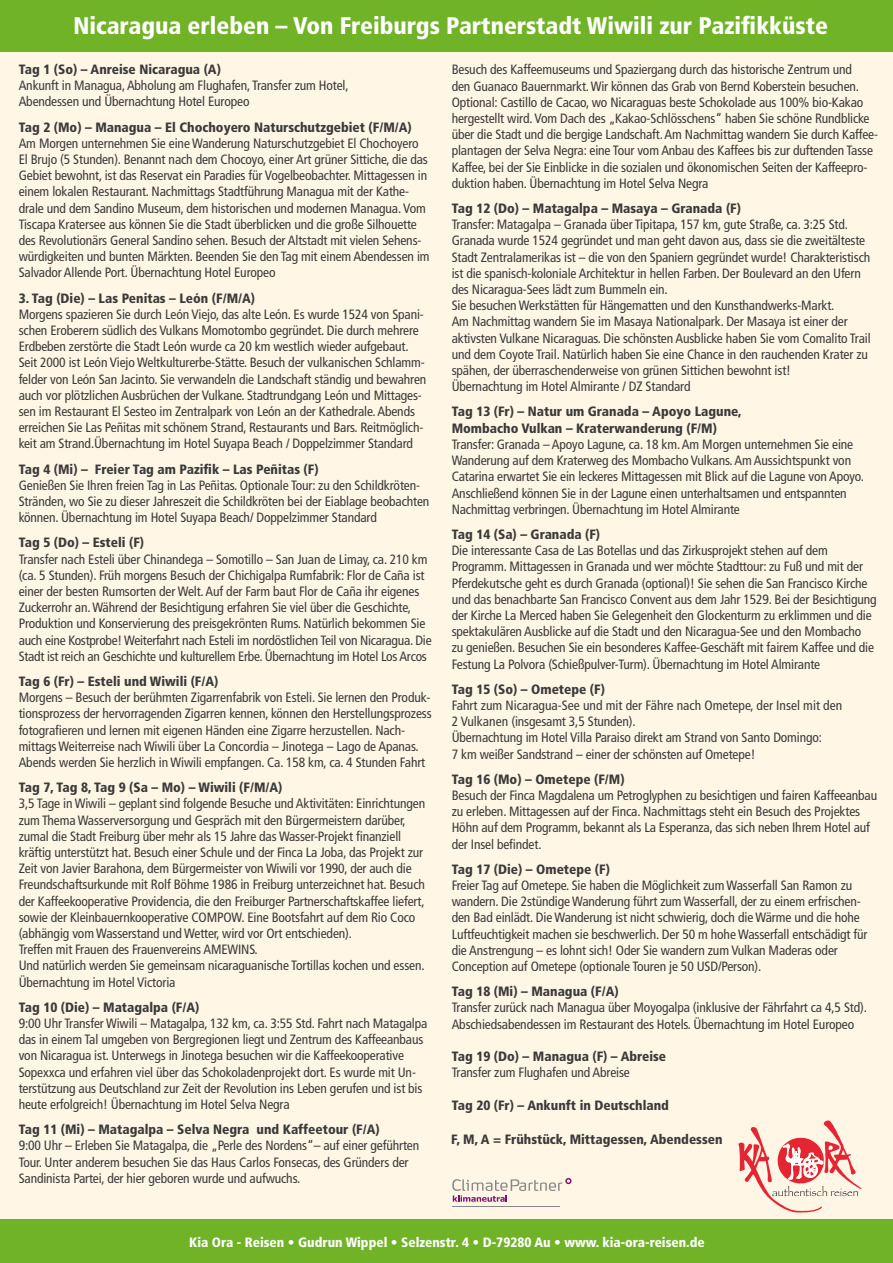
<style>
.page{position:relative;width:893px;height:1263px;background:#fff6e6}
.page>*{position:absolute;margin:0;border:0;box-sizing:border-box;transform-origin:0 0}
.t1{font:900 condensed 24px "Frutiger LT Std";color:#fff}
.t2{font:condensed 13.5px/16.2px "Frutiger LT Std";letter-spacing:-.01em;color:#3a3a39}
.t3{font:900 condensed 13.5px/16.2px "Frutiger LT Std";color:#3a3a39}
.t4{font:900 condensed 13.5px "Frutiger LT Std";color:#fff}
</style>
<div class="page">
<div style="left:0;top:0;width:893px;height:52px;background:#70b327"></div>
<div style="left:0;top:1219px;width:893px;height:44px;background:#70b327"></div>
<svg style="left:738px;top:1120px;width:123px;height:92px"></svg>
<hr style="left:453px;top:1206px;width:107px;height:1px;background:#868786">
<svg style="left:452px;top:1178px;width:119px;height:24px"></svg>
<h1 class="t1" style="left:73px;top:11px;width:756px">Nicaragua erleben – Von Freiburgs Partnerstadt Wiwili zur Pazifikküste</h1>
<p class="t2" style="left:452px;top:62px;width:428px">Besuch des Kaffeemuseums und Spaziergang durch das historische Zentrum und<br>den Guanaco Bauernmarkt. Wir können das Grab von Bernd Koberstein besuchen.<br>Optional: Castillo de Cacao, wo Nicaraguas beste Schokolade aus 100% bio-Kakao hergestellt wird. Vom Dach des „Kakao-Schlösschens“ haben Sie schöne Rundblicke über die Stadt und die bergige Landschaft. Am Nachmittag wandern Sie durch Kaffee&shy;plantagen der Selva Negra: eine Tour vom Anbau des Kaffees bis zur duftenden Tasse Kaffee, bei der Sie Einblicke in die sozialen und ökonomischen Seiten der Kaffeepro&shy;duktion haben. Übernachtung im Hotel Selva Negra</p>
<p class="t3" style="left:452px;top:200px;width:291px">Tag 12 (Do) – Matagalpa – Masaya – Granada (F)</p>
<p class="t2" style="left:452px;top:217px;width:420px">Transfer: Matagalpa – Granada über Tipitapa, 157 km, gute Straße, ca. 3:25 Std.<br>Granada wurde 1524 gegründet und man geht davon aus, dass sie die zweitälteste Stadt Zentralamerikas ist – die von den Spaniern gegründet wurde! Charakteristisch ist die spanisch-koloniale Architektur in hellen Farben. Der Boulevard an den Ufern des Nicaragua-Sees lädt zum Bummeln ein.<br>Sie besuchen Werkstätten für Hängematten und den Kunsthandwerks-Markt.<br>Am Nachmittag wandern Sie im Masaya Nationalpark. Der Masaya ist einer der aktivsten Vulkane Nicaraguas. Die schönsten Ausblicke haben Sie vom Comalito Trail und dem Coyote Trail. Natürlich haben Sie eine Chance in den rauchenden Krater zu spähen, der überraschenderweise von grünen Sittichen bewohnt ist!<br>Übernachtung im Hotel Almirante / DZ Standard</p>
<p class="t3" style="left:452px;top:404px;width:292px">Tag 13 (Fr) – Natur um Granada – Apoyo Lagune,<br>Mombacho Vulkan – Kraterwanderung (F/M)</p>
<p class="t2" style="left:452px;top:436px;width:414px">Transfer: Granada – Apoyo Lagune, ca. 18 km. Am Morgen unternehmen Sie eine Wanderung auf dem Kraterweg des Mombacho Vulkans. Am Aussichtspunkt von Catarina erwartet Sie ein leckeres Mittagessen mit Blick auf die Lagune von Apoyo.<br>Anschließend können Sie in der Lagune einen unterhaltsamen und entspannten Nachmittag verbringen. Übernachtung im Hotel Almirante</p>
<p class="t3" style="left:452px;top:526px;width:150px">Tag 14 (Sa) – Granada (F)</p>
<p class="t2" style="left:452px;top:542px;width:426px">Die interessante Casa de Las Botellas und das Zirkusprojekt stehen auf dem Programm. Mittagessen in Granada und wer möchte Stadttour: zu Fuß und mit der Pferdekutsche geht es durch Granada (optional)! Sie sehen die San Francisco Kirche und das benachbarte San Francisco Convent aus dem Jahr 1529. Bei der Besichtigung der Kirche La Merced haben Sie Gelegenheit den Glockenturm zu erklimmen und die spektakulären Ausblicke auf die Stadt und den Nicaragua-See und den Mombacho<br>zu genießen. Besuchen Sie ein besonderes Kaffee-Geschäft mit fairem Kaffee und die Festung La Polvora (Schießpulver-Turm). Übernachtung im Hotel Almirante</p>
<p class="t3" style="left:452px;top:681px;width:155px">Tag 15 (So) – Ometepe (F)</p>
<p class="t2" style="left:452px;top:697px;width:392px">Fahrt zum Nicaragua-See und mit der Fähre nach Ometepe, der Insel mit den 2 Vulkanen (insgesamt 3,5 Stunden).<br>Übernachtung im Hotel Villa Paraiso direkt am Strand von Santo Domingo:<br>7 km weißer Sandstrand – einer der schönsten auf Ometepe!</p>
<p class="t3" style="left:452px;top:771px;width:174px">Tag 16 (Mo) – Ometepe (F/M)</p>
<p class="t2" style="left:452px;top:787px;width:427px">Besuch der Finca Magdalena um Petroglyphen zu besichtigen und fairen Kaffeeanbau zu erleben. Mittagessen auf der Finca. Nachmittags steht ein Besuch des Projektes Höhn auf dem Programm, bekannt als La Esperanza, das sich neben Ihrem Hotel auf der Insel befindet.</p>
<p class="t3" style="left:452px;top:861px;width:160px">Tag 17 (Die) – Ometepe (F)</p>
<p class="t2" style="left:452px;top:877px;width:417px">Freier Tag auf Ometepe. Sie haben die Möglichkeit zum Wasserfall San Ramon zu wandern. Die 2stündige Wanderung führt zum Wasserfall, der zu einem erfrischen&shy;den Bad einlädt. Die Wanderung ist nicht schwierig, doch die Wärme und die hohe Luftfeuchtigkeit machen sie beschwerlich. Der 50 m hohe Wasserfall entschädigt für die Anstrengung – es lohnt sich! Oder Sie wandern zum Vulkan Maderas oder Conception auf Ometepe (optionale Touren je 50 USD/Person).</p>
<p class="t3" style="left:452px;top:983px;width:168px">Tag 18 (Mi) – Managua (F/A)</p>
<p class="t2" style="left:452px;top:1000px;width:417px">Transfer zurück nach Managua über Moyogalpa (inklusive der Fährfahrt ca 4,5 Std).<br>Abschiedsabendessen im Restaurant des Hotels. Übernachtung im Hotel Europeo</p>
<p class="t3" style="left:452px;top:1048px;width:216px">Tag 19 (Do) – Managua (F) – Abreise</p>
<p class="t2" style="left:452px;top:1064px;width:180px">Transfer zum Flughafen und Abreise</p>
<p class="t3" style="left:452px;top:1097px;width:219px">Tag 20 (Fr) – Ankunft in Deutschland</p>
<p class="t3" style="left:451px;top:1131px;width:273px">F, M, A = Frühstück, Mittagessen, Abendessen</p>
<p class="t3" style="left:19px;top:61px;width:204px">Tag 1 (So) – Anreise Nicaragua (A)</p>
<p class="t2" style="left:19px;top:77px;width:331px">Ankunft in Managua, Abholung am Flughafen, Transfer zum Hotel,<br>Abendessen und Übernachtung Hotel Europeo</p>
<p class="t3" style="left:19px;top:119px;width:395px">Tag 2 (Mo) – Managua – El Chochoyero Naturschutzgebiet (F/M/A)</p>
<p class="t2" style="left:19px;top:135px;width:412px">Am Morgen unternehmen Sie eine Wanderung Naturschutzgebiet El Chochoyero El Brujo (5 Stunden). Benannt nach dem Chocoyo, einer Art grüner Sittiche, die das Gebiet bewohnt, ist das Reservat ein Paradies für Vogelbeobachter. Mittagessen in einem lokalen Restaurant. Nachmittags Stadtführung Managua mit der Kathe&shy;drale und dem Sandino Museum, dem historischen und modernen Managua. Vom Tiscapa Kratersee aus können Sie die Stadt überblicken und die große Silhouette des Revolutionärs General Sandino sehen. Besuch der Altstadt mit vielen Sehens&shy;würdigkeiten und bunten Märkten. Beenden Sie den Tag mit einem Abendessen im Salvador Allende Port. Übernachtung Hotel Europeo</p>
<p class="t3" style="left:19px;top:290px;width:238px">3. Tag (Die) – Las Penitas – León (F/M/A)</p>
<p class="t2" style="left:19px;top:306px;width:409px">Morgens spazieren Sie durch León Viejo, das alte León. Es wurde 1524 von Spani&shy;schen Eroberern südlich des Vulkans Momotombo gegründet. Die durch mehrere Erdbeben zerstörte die Stadt León wurde ca 20 km westlich wieder aufgebaut.<br>Seit 2000 ist León Viejo Weltkulturerbe-Stätte. Besuch der vulkanischen Schlamm&shy;felder von León San Jacinto. Sie verwandeln die Landschaft ständig und bewahren auch vor plötzlichen Ausbrüchen der Vulkane. Stadtrundgang León und Mittages&shy;sen im Restaurant El Sesteo im Zentralpark von León an der Kathedrale. Abends erreichen Sie Las Peñitas mit schönem Strand, Restaurants und Bars. Reitmöglich&shy;keit am Strand.Übernachtung im Hotel Suyapa Beach / Doppelzimmer Standard</p>
<p class="t3" style="left:19px;top:461px;width:301px">Tag 4 (Mi) – Freier Tag am Pazifik – Las Peñitas (F)</p>
<p class="t2" style="left:19px;top:477px;width:412px">Genießen Sie Ihren freien Tag in Las Peñitas. Optionale Tour: zu den Schildkröten-<br>Stränden, wo Sie zu dieser Jahreszeit die Schildkröten bei der Eiablage beobachten können. Übernachtung im Hotel Suyapa Beach/ Doppelzimmer Standard</p>
<p class="t3" style="left:19px;top:535px;width:127px">Tag 5 (Do) – Esteli (F)</p>
<p class="t2" style="left:19px;top:551px;width:414px">Transfer nach Esteli über Chinandega – Somotillo – San Juan de Limay, ca. 210 km (ca. 5 Stunden). Früh morgens Besuch der Chichigalpa Rumfabrik: Flor de Caña ist einer der besten Rumsorten der Welt. Auf der Farm baut Flor de Caña ihr eigenes Zuckerrohr an. Während der Besichtigung erfahren Sie viel über die Geschichte, Produktion und Konservierung des preisgekrönten Rums. Natürlich bekommen Sie auch eine Kostprobe! Weiterfahrt nach Esteli im nordöstlichen Teil von Nicaragua. Die Stadt ist reich an Geschichte und kulturellem Erbe. Übernachtung im Hotel Los Arcos</p>
<p class="t3" style="left:19px;top:673px;width:201px">Tag 6 (Fr) – Esteli und Wiwili (F/A)</p>
<p class="t2" style="left:19px;top:689px;width:415px">Morgens – Besuch der berühmten Zigarrenfabrik von Esteli. Sie lernen den Produk&shy;tionsprozess der hervorragenden Zigarren kennen, können den Herstellungsprozess fotografieren und lernen mit eigenen Händen eine Zigarre herzustellen. Nach&shy;mittags Weiterreise nach Wiwili über La Concordia – Jinotega – Lago de Apanas.<br>Abends werden Sie herzlich in Wiwili empfangen. Ca. 158 km, ca. 4 Stunden Fahrt</p>
<p class="t3" style="left:19px;top:779px;width:265px">Tag 7, Tag 8, Tag 9 (Sa – Mo) – Wiwili (F/M/A)</p>
<p class="t2" style="left:19px;top:796px;width:408px">3,5 Tage in Wiwili – geplant sind folgende Besuche und Aktivitäten: Einrichtungen zum Thema Wasserversorgung und Gespräch mit den Bürgermeistern darüber, zumal die Stadt Freiburg über mehr als 15 Jahre das Wasser-Projekt finanziell kräftig unterstützt hat. Besuch einer Schule und der Finca La Joba, das Projekt zur Zeit von Javier Barahona, dem Bürgermeister von Wiwili vor 1990, der auch die Freundschaftsurkunde mit Rolf Böhme 1986 in Freiburg unterzeichnet hat. Besuch der Kaffeekooperative Providencia, die den Freiburger Partnerschaftskaffee liefert, sowie der Kleinbauernkooperative COMPOW. Eine Bootsfahrt auf dem Rio Coco (abhängig vom Wasserstand und Wetter, wird vor Ort entschieden).<br>Treffen mit Frauen des Frauenvereins AMEWINS.<br>Und natürlich werden Sie gemeinsam nicaraguanische Tortillas kochen und essen.<br>Übernachtung im Hotel Victoria</p>
<p class="t3" style="left:19px;top:999px;width:182px">Tag 10 (Die) – Matagalpa (F/A)</p>
<p class="t2" style="left:19px;top:1015px;width:410px">9:00 Uhr Transfer Wiwili – Matagalpa, 132 km, ca. 3:55 Std. Fahrt nach Matagalpa das in einem Tal umgeben von Bergregionen liegt und Zentrum des Kaffeeanbaus von Nicaragua ist. Unterwegs in Jinotega besuchen wir die Kaffeekooperative Sopexxca und erfahren viel über das Schokoladenprojekt dort. Es wurde mit Un&shy;terstützung aus Deutschland zur Zeit der Revolution ins Leben gerufen und ist bis heute erfolgreich! Übernachtung im Hotel Selva Negra</p>
<p class="t3" style="left:19px;top:1121px;width:363px">Tag 11 (Mi) – Matagalpa – Selva Negra und Kaffeetour (F/A)</p>
<p class="t2" style="left:19px;top:1138px;width:402px">9:00 Uhr – Erleben Sie Matagalpa, die „Perle des Nordens“– auf einer geführten<br>Tour. Unter anderem besuchen Sie das Haus Carlos Fonsecas, des Gründers der<br>Sandinista Partei, der hier geboren wurde und aufwuchs.</p>
<p class="t4" style="left:189px;top:1234px;width:517px">Kia Ora - Reisen • Gudrun Wippel • Selzenstr. 4 • D-79280 Au • www. kia-ora-reisen.de</p>
</div>
